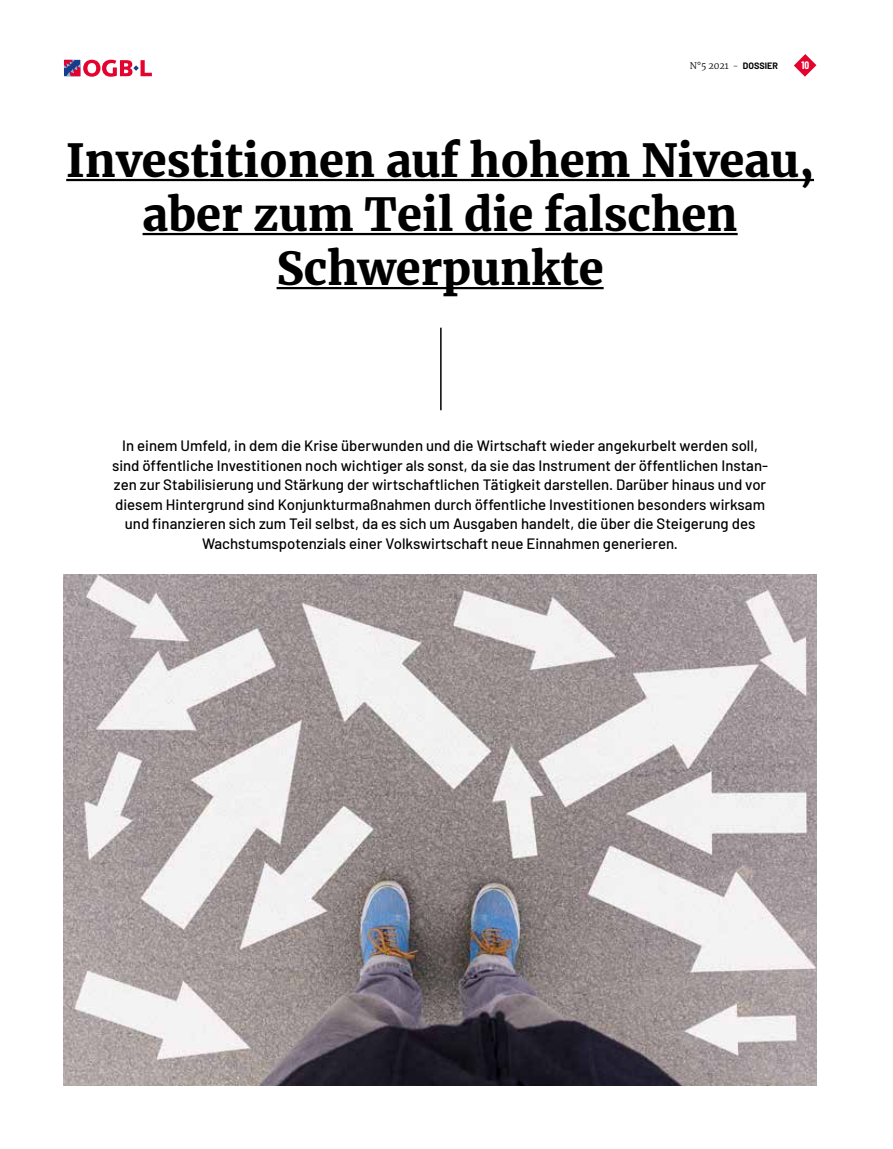
<style>
.page{position:relative;width:893px;height:1149px;background:#fff}
.page>*{position:absolute;margin:0;border:0;box-sizing:border-box;transform-origin:0 0}
.t1{font:900 45px/54px "Merriweather";color:#000;text-align:center}
.t2{font:500 15px/19.5px "Barlow";color:#000;text-align:center}
.t3{font:700 10.5px "Barlow Condensed";color:#fff}
.t4{font:300 9px "Merriweather";color:#000}
.s1{font-family:"Barlow";font-weight:700}
</style>
<div class="page">
<svg style="left:64px;top:60px;width:88px;height:17px"></svg>
<svg style="left:794px;top:54px;width:22px;height:23px"></svg>
<hr style="left:66px;top:179px;width:748px;height:2px;background:#000">
<hr style="left:143px;top:233px;width:595px;height:2px;background:#000">
<hr style="left:277px;top:287px;width:327px;height:2px;background:#000">
<hr style="left:440px;top:327px;width:2px;height:83px;background:#000">
<img style="left:64px;top:574px;width:752px;height:510px">
<p class="t4" style="left:690px;top:59px;width:90px">N°5 2021 - <span class="s1">DOSSIER</span></p>
<p class="t3" style="left:801px;top:57px;width:9px">10</p>
<h1 class="t1" style="left:66px;top:132px;width:749px">Investitionen auf hohem Niveau, aber zum Teil die falschen<br>Schwerpunkte</h1>
<p class="t2" style="left:112px;top:434px;width:657px">In einem Umfeld, in dem die Krise überwunden und die Wirtschaft wieder angekurbelt werden soll, sind öffentliche Investitionen noch wichtiger als sonst, da sie das Instrument der öffentlichen Instan&shy;zen zur Stabilisierung und Stärkung der wirtschaftlichen Tätigkeit darstellen. Darüber hinaus und vor diesem Hintergrund sind Konjunkturmaßnahmen durch öffentliche Investitionen besonders wirksam und finanzieren sich zum Teil selbst, da es sich um Ausgaben handelt, die über die Steigerung des Wachstumspotenzials einer Volkswirtschaft neue Einnahmen generieren.</p>
</div>
